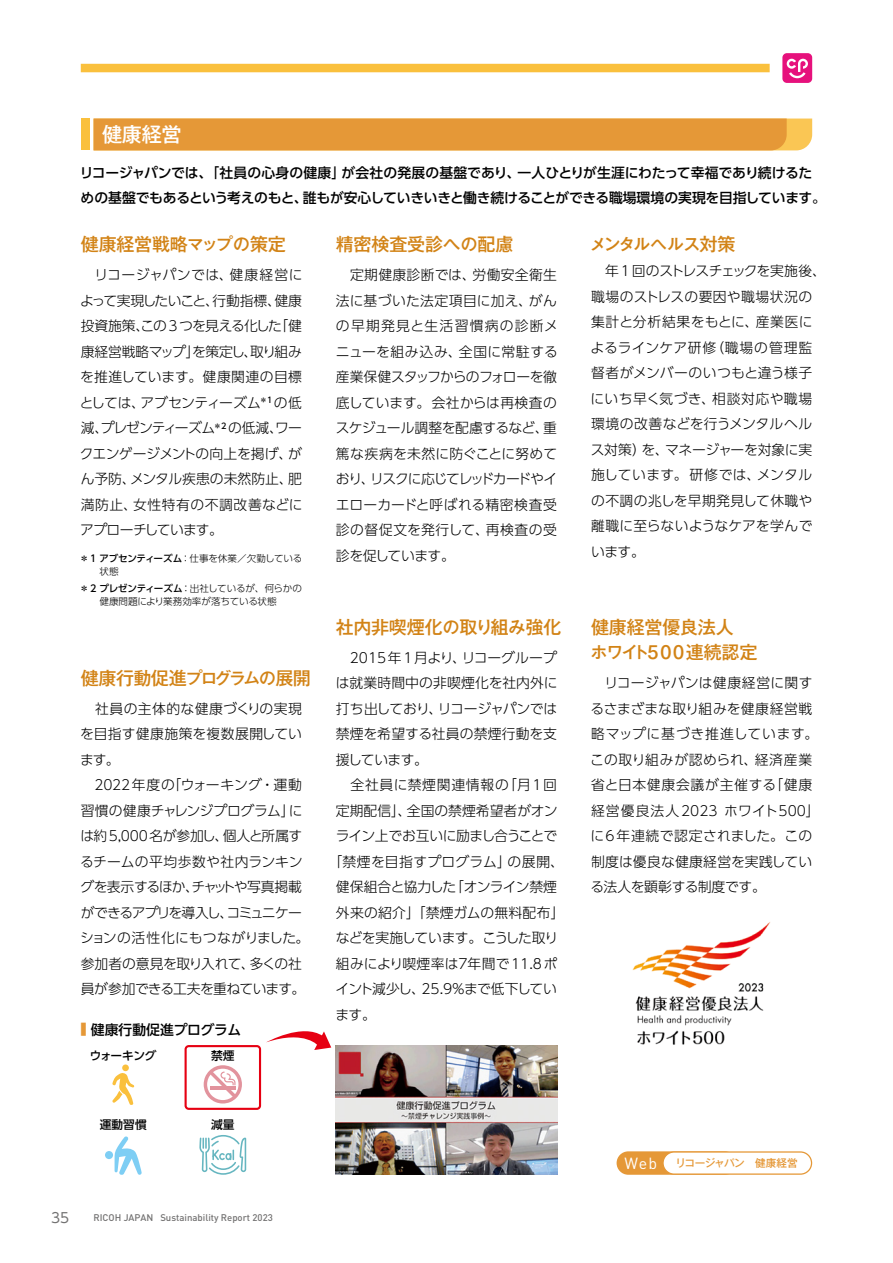
<style>
.page{position:relative;width:893px;height:1263px;background:#fff}
.page>*{position:absolute;margin:0;border:0;box-sizing:border-box;transform-origin:0 0}
.t1{font:500 20.25px "Gothic MB101 Pro";color:#fff}
.t2{font:500 18px "Gothic MB101 Pro";letter-spacing:-.015em;color:#d28316}
.t3{font:18px "Got MB101 Std Med KS";letter-spacing:-.145em;color:#d28316}
.t4{font:300 13.8px/25.5px "UD Shin Go Pro";color:#000}
.t5{font:500 13.8px/25.5px "UD Shin Go Pro";letter-spacing:-.015em;color:#000}
.t6{font:300 13.8px "UD Shin Go Pro";letter-spacing:-.055em;color:#000}
.t7{font:300 13.8px "UD Shin Go Pro";letter-spacing:.02em;color:#000}
.t8{font:300 13.8px "UD Shin Go Pro";letter-spacing:-.02em;color:#000}
.t9{font:300 13.8px "UD Shin Go Pro";letter-spacing:-.05em;color:#000}
.t10{font:300 13.8px "UD Shin Go Pro";letter-spacing:.055em;color:#000}
.t11{font:13.8px "UD Shin Go Pro";color:#727171}
.t12{font:500 11.7px "UD Shin Go Pro";letter-spacing:-.005em;color:#000}
.t13{font:500 10.65px "Gothic MB101 Pr 6 N";letter-spacing:-.05em;color:#e59837}
.t14{font:300 9.6px/12.8px "UD Shin Go Pro";letter-spacing:-.015em;color:#000}
.t15{font:500 9.6px "DIN";color:#727171}
.s1{font-family:"Got MB101 Std Med KS";font-weight:400}
.s2{font-family:"Gothic MB101 Pro";font-weight:500}
.s3{font-weight:500}
.s4{font-size:15.15px;color:#e59837}
.s5{font-family:"DIN";font-weight:400;font-size:15.9px;color:#fff}
</style>
<div class="page">
<div style="left:81px;top:64px;width:689px;height:8px;background:#fac03d"></div>
<div style="left:782px;top:53px;width:30px;height:30px;background:#e6117c;border-radius:4px"></div>
<svg style="left:787px;top:59px;width:21px;height:19px"></svg>
<div style="left:185px;top:1045px;width:76px;height:65px;border:2px solid #e60012;border-radius:3px"></div>
<div style="left:94px;top:119px;width:718px;height:31px;background:#e59837"></div>
<div style="left:81px;top:119px;width:8px;height:31px;background:#fac03d"></div>
<img style="left:632px;top:922px;width:139px;height:123px">
<div style="left:617px;top:1151px;width:120px;height:24px;background:#e59837;border-radius:12px"></div>
<div style="left:663px;top:1152px;width:148px;height:22px;background:#fff;border-radius:11px"></div>
<div style="left:662px;top:1151px;width:150px;height:24px;border:1px solid #e59837;border-radius:11px"></div>
<img style="left:336px;top:1045px;width:221px;height:130px">
<svg style="left:204px;top:1065px;width:38px;height:38px"></svg>
<div style="left:122px;top:1064px;width:7px;height:7px;background:#fac03d;border-radius:50%"></div>
<svg style="left:112px;top:1073px;width:22px;height:32px"></svg>
<svg style="left:199px;top:1135px;width:47px;height:40px"></svg>
<svg style="left:266px;top:1031px;width:65px;height:19px"></svg>
<div style="left:105px;top:1151px;width:8px;height:8px;background:#7ecef4;border-radius:50%"></div>
<svg style="left:115px;top:1136px;width:27px;height:39px"></svg>
<h1 class="t1" style="left:102px;top:118px;width:81px">健康経営</h1>
<p class="t5" style="left:80px;top:159px;width:748px">リコージャパンでは、「社員の心身の健康」が会社の発展の基盤であり、一人ひとりが生涯にわたって幸福であり続けるための基盤でもあるという考えのもと、誰もが安心していきいきと働き続けることができる職場環境の実現を目指しています。</p>
<h2 class="t2" style="left:81px;top:229px;width:207px">健康経営戦略<span class="s1">マップの</span>策定</h2>
<h2 class="t2" style="left:336px;top:229px;width:179px">精密検査受診<span class="s1">への</span>配慮</h2>
<h2 class="t3" style="left:589px;top:230px;width:148px">メンタルヘルス<span class="s2">対策</span></h2>
<p class="t4" style="left:80px;top:262px;width:224px;text-align:justify">　リコージャパンでは、健康経営によって実現したいこと、行動指標、健康投資施策、この3つを見える化した「健康経営戦略マップ」を策定し、取り組みを推進しています。健康関連の目標としては、アブセンティーズム<sup>＊1</sup> の低減、プレゼンティーズム<sup>＊2</sup> の低減、ワークエンゲージメントの向上を掲げ、がん予防、メンタル疾患の未然防止、肥満防止、女性特有の不調改善などにアプローチしています。</p>
<p class="t4" style="left:336px;top:262px;width:224px;text-align:justify">　定期健康診断では、労働安全衛生法に基づいた法定項目に加え、がんの早期発見と生活習慣病の診断メニューを組み込み、全国に常駐する産業保健スタッフからのフォローを徹底しています。会社からは再検査のスケジュール調整を配慮するなど、重篤な疾病を未然に防ぐことに努めており、リスクに応じてレッドカードやイエローカードと呼ばれる精密検査受診の督促文を発行して、再検査の受診を促しています。</p>
<p class="t14" style="left:99px;top:552px;width:204px;text-indent:-20px"><span class="s3">＊1 アブセンティーズム</span>：仕事を休業／欠勤している状態</p>
<p class="t14" style="left:79px;top:582px;width:224px;text-align:center"><span class="s3">＊2 プレゼンティーズム</span>：出社しているが、何らかの健康問題により業務効率が落ちている状態</p>
<h2 class="t2" style="left:81px;top:663px;width:231px">健康行動促進<span class="s1">プログラムの</span>展開</h2>
<p class="t4" style="left:80px;top:695px;width:231px">　社員の主体的な健康づくりの実現を目指す健康施策を複数展開しています。<br>　2022年度の「ウォーキング・運動習慣の健康チャレンジプログラム」には約5,000名が参加し、個人と所属するチームの平均歩数や社内ランキングを表示するほか、チャットや写真掲載ができるアプリを導入し、コミュニケーションの活性化にもつながりました。参加者の意見を取り入れて、多くの社員が参加できる工夫を重ねています。</p>
<p class="t5" style="left:81px;top:1016px;width:162px"><span class="s4">■</span> 健康行動促進プログラム</p>
<p class="t12" style="left:90px;top:1046px;width:68px">ウォーキング</p>
<p class="t12" style="left:211px;top:1046px;width:25px">禁煙</p>
<p class="t12" style="left:100px;top:1115px;width:48px">運動習慣</p>
<p class="t12" style="left:211px;top:1115px;width:25px">減量</p>
<h2 class="t2" style="left:336px;top:612px;width:227px">社内非喫煙化<span class="s1">の</span>取<span class="s1">り</span>組<span class="s1">み</span>強化</h2>
<p class="t4" style="left:336px;top:644px;width:223px">　2015年1月より、リコーグループ</p>
<p class="t4" style="left:336px;top:670px;width:223px">は就業時間中の非喫煙化を社内外に</p>
<p class="t8" style="left:336px;top:697px;width:223px">打ち出しており、リコージャパンでは</p>
<p class="t4" style="left:336px;top:721px;width:223px">禁煙を希望する社員の禁煙行動を支</p>
<p class="t4" style="left:336px;top:746px;width:94px">援しています。</p>
<p class="t10" style="left:336px;top:774px;width:223px">　全社員に禁煙関連情報の「月1回</p>
<p class="t4" style="left:336px;top:797px;width:223px">定期配信」、全国の禁煙希望者がオン</p>
<p class="t9" style="left:336px;top:825px;width:223px">ライン上でお互いに励まし合うことで</p>
<p class="t7" style="left:328px;top:850px;width:237px">「禁煙を目指すプログラム」の展開、</p>
<p class="t6" style="left:336px;top:876px;width:223px">健保組合と協力した「オンライン禁煙</p>
<p class="t7" style="left:336px;top:901px;width:230px">外来の紹介」「禁煙ガムの無料配布」</p>
<p class="t6" style="left:336px;top:927px;width:224px">などを実施しています。こうした取り</p>
<p class="t4" style="left:336px;top:950px;width:223px">組みにより喫煙率は７年間で11.8ポ</p>
<p class="t6" style="left:336px;top:978px;width:223px">イント減少し、25.9％まで低下してい</p>
<p class="t4" style="left:335px;top:1001px;width:42px">ます。</p>
<p class="t11" style="left:51px;top:1207px;width:20px">35</p>
<p class="t15" style="left:94px;top:1211px;width:181px">RICOH JAPAN Sustainability Report 2023</p>
<p class="t4" style="left:591px;top:258px;width:237px">　年1回のストレスチェックを実施後、職場のストレスの要因や職場状況の集計と分析結果をもとに、産業医によるラインケア研修（職場の管理監督者がメンバーのいつもと違う様子にいち早く気づき、相談対応や職場環境の改善などを行うメンタルヘルス対策）を、マネージャーを対象に実施しています。研修では、メンタルの不調の兆しを早期発見して休職や離職に至らないようなケアを学んでいます。</p>
<h2 class="t2" style="left:591px;top:612px;width:144px">健康経営優良法人</h2>
<h2 class="t3" style="left:590px;top:638px;width:169px">ホワイト500<span class="s2">連続認定</span></h2>
<p class="t4" style="left:590px;top:670px;width:231px">　リコージャパンは健康経営に関するさまざまな取り組みを健康経営戦略マップに基づき推進しています。この取り組みが認められ、経済産業省と日本健康会議が主催する「健康経営優良法人2023 ホワイト500」に6年連続で認定されました。この制度は優良な健康経営を実践している法人を顕彰する制度です。</p>
<p class="t13" style="left:624px;top:1154px;width:175px"><span class="s5">Web</span> リコージャパン　健康経営</p>
</div>
